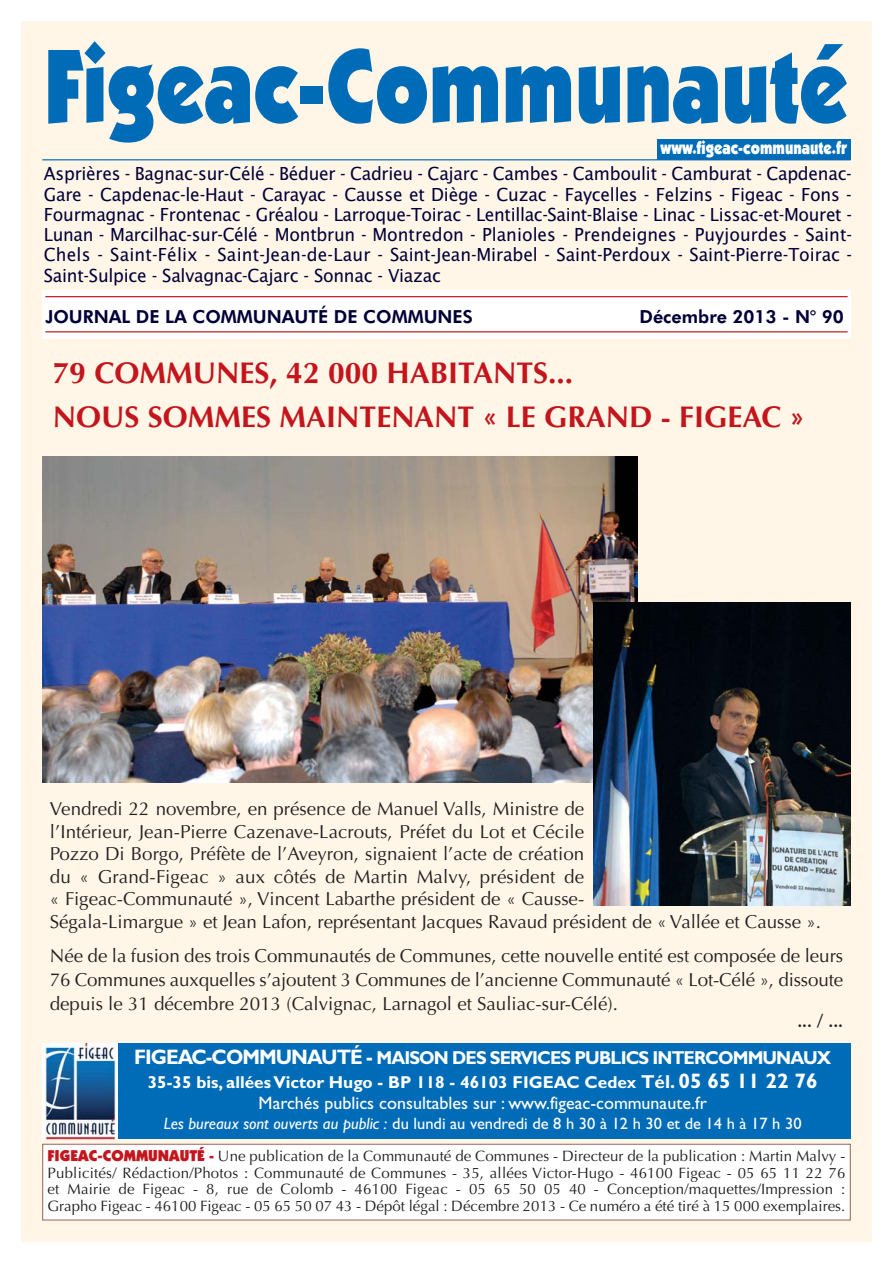
<style>
.page{position:relative;width:893px;height:1263px;background:#fff}
.page>*{position:absolute;margin:0;border:0;box-sizing:border-box;transform-origin:0 0}
.t1{font:900 105px "Itc Kabel";color:#006cb7;scale:.84 1}
.t2{font:700 30px/43.5px "Optima LT Std";color:#c4151c}
.t3{font:18.75px/22.5px "Optima LT Std";color:#231f20}
.t4{font:700 18.75px "Gill Sans";letter-spacing:-.05em;color:#fff;scale:.95 1}
.t5{font:600 18.75px "Optima LT Std";color:#231f20}
.t6{font:18px/20.2px "Lucida Sans";letter-spacing:-.015em;color:#000037;text-align:justify;scale:.96 1}
.t7{font:18px "Gill Sans";color:#fff}
.t8{font:800 18px "Futura BT";color:#000037}
.t9{font:900 18px "Itc Kabel";color:#fff;scale:.84 1}
.t10{font:700 17.25px "Gill Sans";color:#fff}
.t11{font:16.5px "Gill Sans";color:#fff}
.t12{font:15px/16.5px "Optima LT Std";letter-spacing:.005em;color:#231f20;text-align:justify}
.s1{font-size:21px}
.s2{font-size:18.75px}
.s3{font-style:italic}
.s4{font-family:"Itc Kabel";font-weight:900;font-size:15.75px;color:#c4151c}
.s5{font-family:"Itc Kabel";font-weight:900;color:#c4151c}
</style>
<div class="page">
<div style="left:21px;top:21px;width:851px;height:1221px;background:#fff6e8"></div>
<div style="left:42px;top:290px;width:808px;height:48px;background:#fff"></div>
<hr style="left:45px;top:296px;width:802px;height:1px;background:#c4151c">
<hr style="left:45px;top:331px;width:802px;height:1px;background:#c4151c">
<div style="left:657px;top:139px;width:193px;height:21px;background:#006cb7"></div>
<hr style="left:42px;top:159px;width:808px;height:1px;background:#006cb7">
<div style="left:43px;top:1145px;width:806px;height:75px;background:#fff"></div>
<div style="left:42px;top:1144px;width:808px;height:76px;border:1px solid #9a6256"></div>
<div style="left:42px;top:1043px;width:808px;height:96px;background:#006cb7"></div>
<div style="left:42px;top:1043px;width:76px;height:97px;background:linear-gradient(to bottom,#fff,#fff)"></div>
<img style="left:46px;top:1043px;width:69px;height:97px">
<img style="left:42px;top:456px;width:596px;height:326px">
<img style="left:593px;top:603px;width:257px;height:303px">
<h1 class="t1" style="left:44px;top:46px;width:958px">Figeac-Communauté</h1>
<p class="t6" style="left:44px;top:165px;width:843px">Asprières - Bagnac-sur-Célé - Béduer - Cadrieu - Cajarc - Cambes - Camboulit - Camburat - Capdenac-Gare - Capdenac-le-Haut - Carayac - Causse et Diège - Cuzac - Faycelles - Felzins - Figeac - Fons - Fourmagnac - Frontenac - Gréalou - Larroque-Toirac - Lentillac-Saint-Blaise - Linac - Lissac-et-Mouret - Lunan - Marcilhac-sur-Célé - Montbrun - Montredon - Planioles - Prendeignes - Puyjourdes - Saint-Chels - Saint-Félix - Saint-Jean-de-Laur - Saint-Jean-Mirabel - Saint-Perdoux - Saint-Pierre-Toirac - Saint-Sulpice - Salvagnac-Cajarc - Sonnac - Viazac</p>
<p class="t8" style="left:45px;top:309px;width:429px">JOURNAL DE LA COMMUNAUTÉ DE COMMUNES</p>
<p class="t8" style="left:639px;top:309px;width:206px">Décembre 2013 - N° 90</p>
<p class="t9" style="left:660px;top:141px;width:223px">www.figeac-communaute.fr</p>
<h2 class="t2" style="left:53px;top:351px;width:753px">79 COMMUNES, 42 000 HABITANTS...<br>NOUS SOMMES MAINTENANT « LE GRAND - FIGEAC »</h2>
<p class="t3" style="left:50px;top:799px;width:772px">Vendredi 22 novembre, en présence de Manuel Valls, Ministre de<br>l’Intérieur, Jean-Pierre Cazenave-Lacrouts, Préfet du Lot et Cécile<br>Pozzo Di Borgo, Préfète de l’Aveyron, signaient l’acte de création<br>du « Grand-Figeac » aux côtés de Martin Malvy, président de<br>« Figeac-Communauté », Vincent Labarthe président de « Causse-<br>Ségala-Limargue » et Jean Lafon, représentant Jacques Ravaud président de « Vallée et Causse ».</p>
<p class="t3" style="left:50px;top:946px;width:794px;line-height:24px;text-align:justify">Née de la fusion des trois Communautés de Communes, cette nouvelle entité est composée de leurs 76 Communes auxquelles s’ajoutent 3 Communes de l’ancienne Communauté « Lot-Célé », dissoute depuis le 31 décembre 2013 (Calvignac, Larnagol et Sauliac-sur-Célé).</p>
<p class="t5" style="left:797px;top:1013px;width:47px">... / ...</p>
<p class="t4" style="left:134px;top:1052px;width:735px"><span class="s1">FIGEAC-COMMUNAUTÉ -</span> MAISON DES SERVICES PUBLICS INTERCOMMUNAUX</p>
<p class="t10" style="left:148px;top:1077px;width:671px">35-35 bis, allées Victor Hugo - BP 118 - 46103 FIGEAC Cedex <span class="s2">Tél.</span> <span class="s1">05 65 11 22 76</span></p>
<p class="t7" style="left:259px;top:1097px;width:449px">Marchés publics consultables sur : www.figeac-communaute.fr</p>
<p class="t11" style="left:164px;top:1118px;width:639px"><span class="s3">Les bureaux sont ouverts au public :</span> du lundi au vendredi de 8 h 30 à 12 h 30 et de 14 h à 17 h 30</p>
<p class="t12" style="left:48px;top:1149px;width:799px"><span class="s4">FIGEAC-COMMUNAUTÉ</span> <span class="s5">-</span> Une publication de la Communauté de Communes - Directeur de la publication : Martin Malvy - Publicités/ Rédaction/Photos : Communauté de Communes - 35, allées Victor-Hugo - 46100 Figeac - 05 65 11 22 76 et Mairie de Figeac - 8, rue de Colomb - 46100 Figeac - 05 65 50 05 40 - Conception/maquettes/Impression :<br>Grapho Figeac - 46100 Figeac - 05 65 50 07 43 - Dépôt légal : Décembre 2013 - Ce numéro a été tiré à 15 000 exemplaires.</p>
</div>
